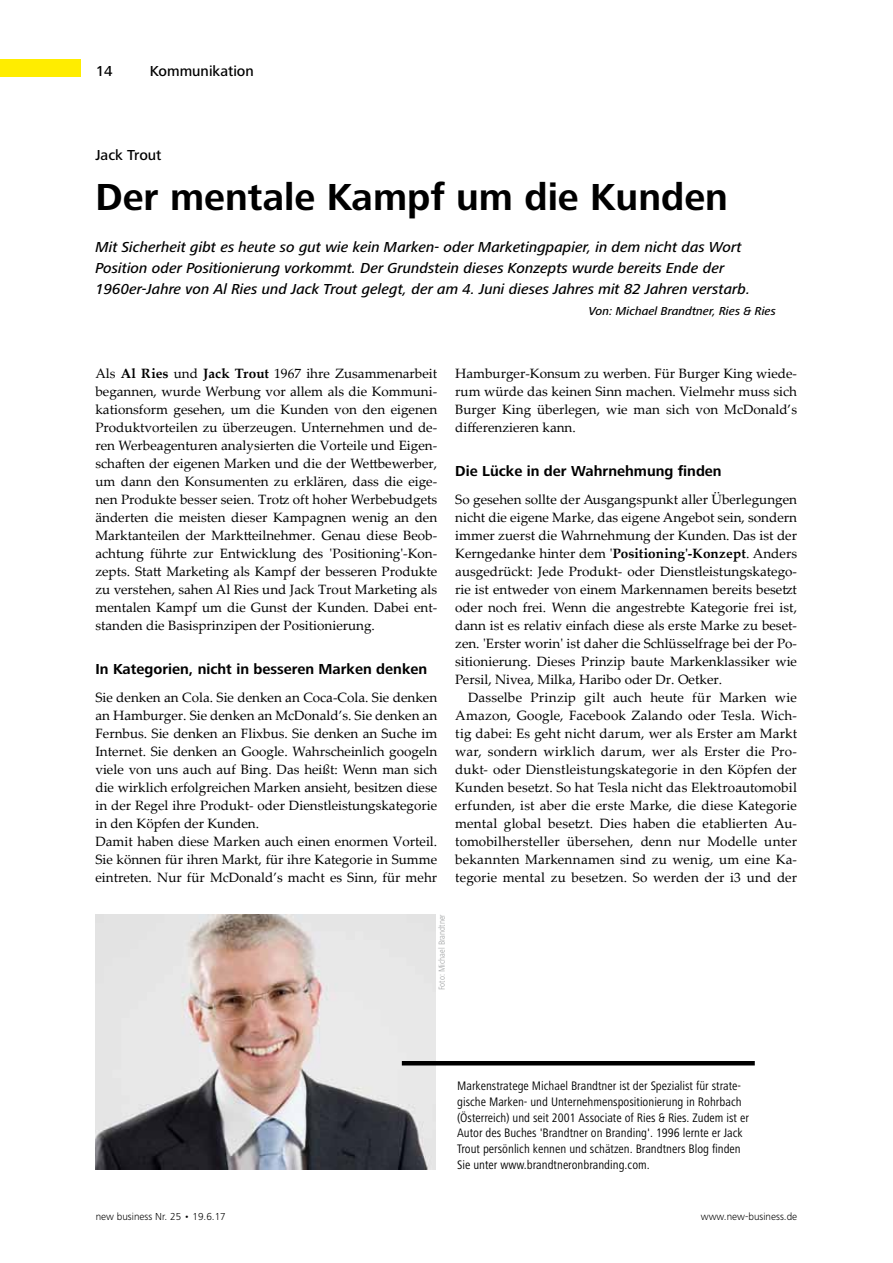
<style>
.page{position:relative;width:893px;height:1263px;background:#fff}
.page>*{position:absolute;margin:0;border:0;box-sizing:border-box;transform-origin:0 0}
.t1{font:700 39px "Frutiger Next LT";color:#000}
.t2{font:italic 500 15px/21px "Frutiger Next LT";color:#000}
.t3{font:700 15px "Frutiger Next LT";color:#000}
.t4{font:500 15px "Frutiger Next LT";color:#000}
.t5{font:13.5px/18px "Palatino Linotype";color:#000;text-align:justify}
.t6{font:condensed 12.75px/15.8px "Frutiger Next LT";color:#000}
.t7{font:italic 500 12px "Frutiger Next LT";color:#000}
.t8{font:300 10.5px "Frutiger Next LT";color:#000}
.t9{font:300 condensed 9px "Frutiger Next LT";color:#9c9e9f}
.s1{font-weight:700}
</style>
<div class="page">
<div style="left:0;top:60px;width:81px;height:17px;background:#ffed00"></div>
<img style="left:95px;top:914px;width:341px;height:255px">
<hr style="left:402px;top:1061px;width:353px;height:4px;background:#000">
<p class="t4" style="left:96px;top:63px;width:18px">14</p>
<p class="t4" style="left:150px;top:63px;width:106px">Kommunikation</p>
<p class="t4" style="left:95px;top:147px;width:68px">Jack Trout</p>
<h1 class="t1" style="left:95px;top:175px;width:634px">Der mentale Kampf um die Kunden</h1>
<p class="t2" style="left:95px;top:236px;width:656px">Mit Sicherheit gibt es heute so gut wie kein Marken- oder Marketingpapier, in dem nicht das Wort<br>Position oder Positionierung vorkommt. Der Grundstein dieses Konzepts wurde bereits Ende der<br>1960er-Jahre von Al Ries und Jack Trout gelegt, der am 4. Juni dieses Jahres mit 82 Jahren verstarb.</p>
<p class="t7" style="left:589px;top:304px;width:189px">Von: Michael Brandtner, Ries &amp; Ries</p>
<p class="t5" style="left:95px;top:364px;width:343px">Als <span class="s1">Al Ries</span> und <span class="s1">Jack Trout</span> 1967 ihre Zusammenarbeit begannen, wurde Werbung vor allem als die Kommuni&shy;kationsform gesehen, um die Kunden von den eigenen Produktvorteilen zu überzeugen. Unternehmen und de&shy;ren Werbeagenturen analysierten die Vorteile und Eigen&shy;schaften der eigenen Marken und die der Wettbewerber, um dann den Konsumenten zu erklären, dass die eige&shy;nen Produkte besser seien. Trotz oft hoher Werbebudgets änderten die meisten dieser Kampagnen wenig an den Marktanteilen der Marktteilnehmer. Genau diese Beob&shy;achtung führte zur Entwicklung des 'Positioning'-Kon&shy;zepts. Statt Marketing als Kampf der besseren Produkte zu verstehen, sahen Al Ries und Jack Trout Marketing als mentalen Kampf um die Gunst der Kunden. Dabei ent&shy;standen die Basisprinzipen der Positionierung.</p>
<p class="t3" style="left:95px;top:660px;width:333px">In Kategorien, nicht in besseren Marken denken</p>
<p class="t5" style="left:95px;top:688px;width:343px;text-align:left">Sie denken an Cola. Sie denken an Coca-Cola. Sie denken an Hamburger. Sie denken an McDonald’s. Sie denken an Fernbus. Sie denken an Flixbus. Sie denken an Suche im Internet. Sie denken an Google. Wahrscheinlich googeln viele von uns auch auf Bing. Das heißt: Wenn man sich die wirklich erfolgreichen Marken ansieht, besitzen diese in der Regel ihre Produkt- oder Dienstleistungskategorie in den Köpfen der Kunden.<br>Damit haben diese Marken auch einen enormen Vorteil.<br>Sie können für ihren Markt, für ihre Kategorie in Summe eintreten. Nur für McDonald’s macht es Sinn, für mehr</p>
<p class="t5" style="left:455px;top:364px;width:343px">Hamburger-Konsum zu werben. Für Burger King wiede&shy;rum würde das keinen Sinn machen. Vielmehr muss sich Burger King überlegen, wie man sich von McDonald’s differenzieren kann.</p>
<p class="t3" style="left:455px;top:462px;width:268px">Die Lücke in der Wahrnehmung finden</p>
<p class="t5" style="left:455px;top:490px;width:343px">So gesehen sollte der Ausgangspunkt aller Überlegungen nicht die eigene Marke, das eigene Angebot sein, sondern immer zuerst die Wahrnehmung der Kunden. Das ist der Kerngedanke hinter dem '<span class="s1">Positioning'-Konzept</span>. Anders ausgedrückt: Jede Produkt- oder Dienstleistungskatego&shy;rie ist entweder von einem Markennamen bereits besetzt oder noch frei. Wenn die angestrebte Kategorie frei ist, dann ist es relativ einfach diese als erste Marke zu beset&shy;zen. 'Erster worin' ist daher die Schlüsselfrage bei der Po&shy;sitionierung. Dieses Prinzip baute Markenklassiker wie Persil, Nivea, Milka, Haribo oder Dr. Oetker.</p>
<p class="t5" style="left:455px;top:688px;width:343px;text-indent:13px">Dasselbe Prinzip gilt auch heute für Marken wie Amazon, Google, Facebook Zalando oder Tesla. Wich&shy;tig dabei: Es geht nicht darum, wer als Erster am Markt war, sondern wirklich darum, wer als Erster die Pro&shy;dukt- oder Dienstleistungskategorie in den Köpfen der Kunden besetzt. So hat Tesla nicht das Elektroautomobil erfunden, ist aber die erste Marke, die diese Kategorie mental global besetzt. Dies haben die etablierten Au&shy;tomobilhersteller übersehen, denn nur Modelle unter bekannten Markennamen sind zu wenig, um eine Ka&shy;tegorie mental zu besetzen. So werden der i3 und der</p>
<p class="t9" style="left:437px;top:990px;width:77px;rotate:-90deg">Foto: Michael Brandtner</p>
<p class="t6" style="left:457px;top:1078px;width:293px">Markenstratege Michael Brandtner ist der Spezialist für strate&shy;gische Marken- und Unternehmenspositionierung in Rohrbach (Österreich) und seit 2001 Associate of Ries &amp; Ries. Zudem ist er Autor des Buches 'Brandtner on Branding'. 1996 lernte er Jack Trout persönlich kennen und schätzen. Brandtners Blog finden Sie unter www.brandtneronbranding.com.</p>
<p class="t8" style="left:96px;top:1210px;width:132px">new business Nr. 25 • 19.6.17</p>
<p class="t8" style="left:701px;top:1210px;width:98px">www.new-business.de</p>
</div>
